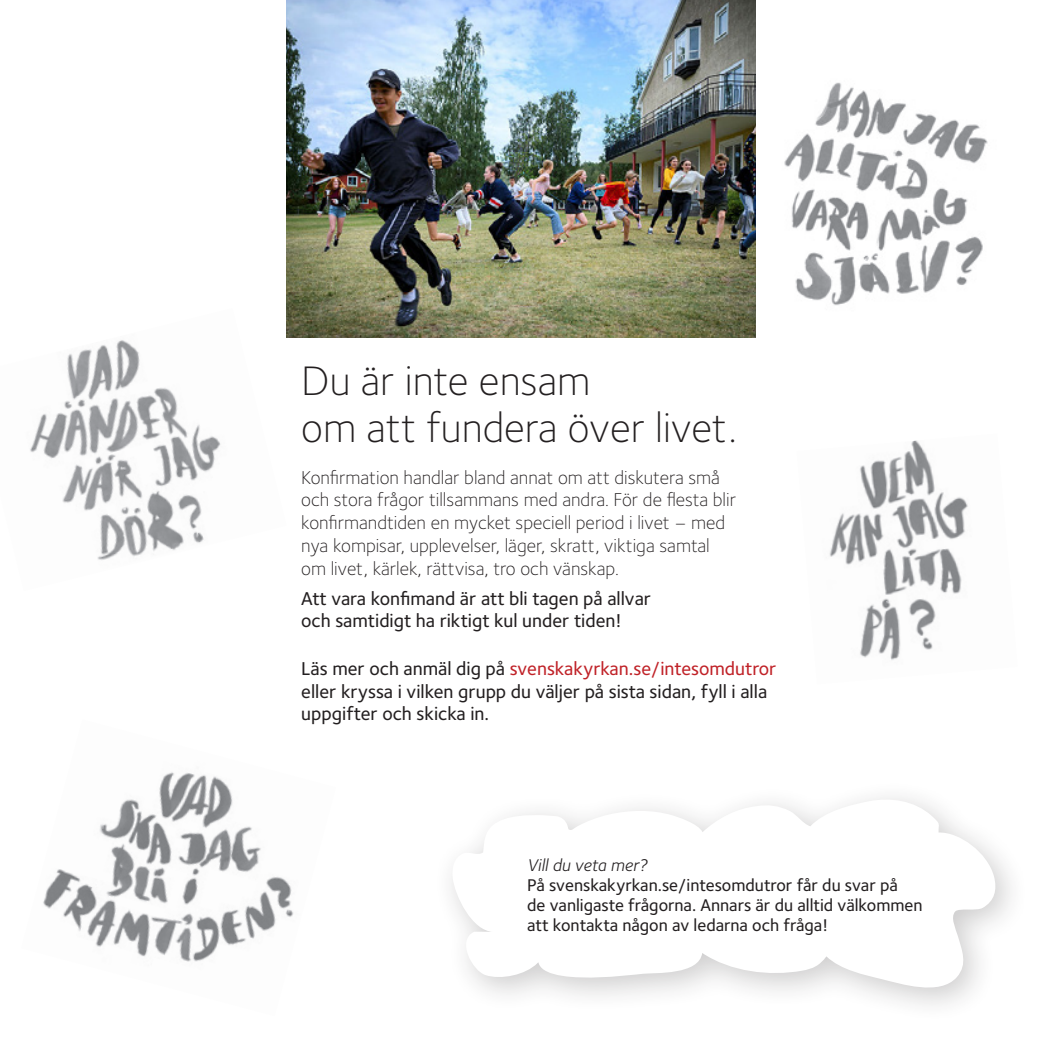
<style>
.page{position:relative;width:1042px;height:1042px;background:#fff}
.page>*{position:absolute;margin:0;border:0;box-sizing:border-box;transform-origin:0 0}
.rubrik_-_stor{font:300 42.7px "Foundry Sterling";color:#231f20}
.ingress{font:300 19.25px/22.8px "Foundry Sterling";color:#231f20}
.ingress-2{font:500 19.25px/22.8px "Foundry Sterling";color:#231f20}
.namn{font:500 17.5px/20.1px "Foundry Sterling";color:#231f20}
.namn-2{font:italic 17.5px "Foundry Sterling";color:#231f20}
.s1{color:#c02228}
</style>
<div class="page">
<img style="left:755px;top:69px;width:233px;height:248px">
<img style="left:30px;top:308px;width:257px;height:252px">
<svg style="left:452px;top:797px;width:545px;height:199px"></svg>
<img style="left:43px;top:772px;width:251px;height:190px">
<img style="left:829px;top:440px;width:139px;height:220px">
<img style="left:287px;top:0;width:468px;height:337px">
<p class="rubrik_-_stor" style="left:301px;top:351px;width:291px">Du är inte ensam</p>
<p class="rubrik_-_stor" style="left:301px;top:398px;width:437px">om att fundera över livet.</p>
<p class="ingress" style="left:301px;top:465px;width:436px">Konfirmation handlar bland annat om att diskutera små och stora frågor tillsammans med andra. För de flesta blir konfirmandtiden en mycket speciell period i livet – med nya kompisar, upplevelser, läger, skratt, viktiga samtal om livet, kärlek, rättvisa, tro och vänskap.</p>
<p class="ingress-2" style="left:301px;top:586px;width:351px">Att vara konfimand är att bli tagen på allvar och samtidigt ha riktigt kul under tiden!</p>
<p class="ingress-2" style="left:301px;top:656px;width:477px">Läs mer och anmäl dig på <span class="s1">svenskakyrkan.se/intesomdutror </span>eller kryssa i vilken grupp du väljer på sista sidan, fyll i alla uppgifter och skicka in.</p>
<p class="namn-2" style="left:527px;top:852px;width:122px">Vill du veta mer?</p>
<p class="namn" style="left:527px;top:874px;width:397px">På svenskakyrkan.se/intesomdutror får du svar på<br>de vanligaste frågorna. Annars är du alltid välkommen att kontakta någon av ledarna och fråga!</p>
</div>
